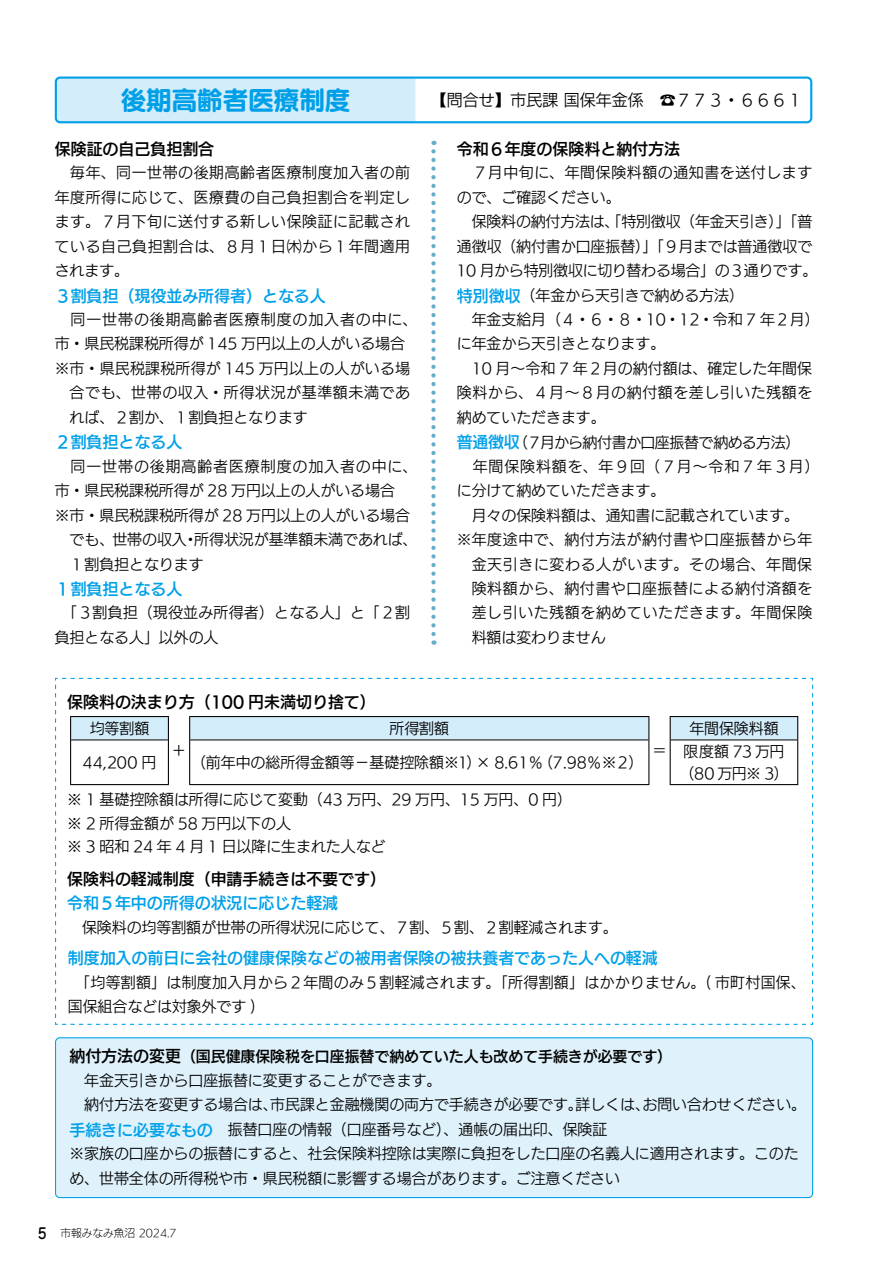
<style>
.page{position:relative;width:893px;height:1263px;background:#fff}
.page>*{position:absolute;margin:0;border:0;box-sizing:border-box;transform-origin:0 0}
.t1{font:25.5px "UD Marugo Large Pr 6 B";color:#00a0e9}
.t2{font:15.9px "UD Kakugo Large Pr 6 DB";color:#00a0e9}
.t3{font:15.9px "UD Kakugo Large Pr 6 DB";color:#000}
.t4{font:15.9px "UD Kakugo Large Pr 6 R";color:#000}
.t5{font:14.85px/24.5px "UD Kakugo Large Pr 6 R";color:#000}
.t6{font:14.85px/24.5px "UD Kakugo Large Pr 6 R";letter-spacing:.02em;color:#000}
.t7{font:14.85px "UD Kakugo Large Pr 6 R";letter-spacing:.045em;color:#000}
.t8{font:14.85px "UD Kakugo Large Pr 6 R";letter-spacing:.065em;color:#000}
.t9{font:14.85px "UD Kakugo Large Pr 6 R";letter-spacing:.04em;color:#000}
.t10{font:14.85px "UD Kakugo Large Pr 6 DB";color:#000}
.t11{font:14.85px "UD Kakugo Large Pr 6 R";letter-spacing:-.035em;color:#000}
.t12{font:10.65px "UD Kakugo Large Pr 6 L";color:#000}
.s1{font-family:"UD Kakugo Large Pr 6 DB";font-size:15.9px;color:#00a0e9}
.s2{font-size:15.9px}
.s3{font-family:"Jun 34 Pro";font-weight:500;font-size:14.85px}
</style>
<div class="page">
<svg style="left:55px;top:677px;width:759px;height:348px"></svg>
<div style="left:56px;top:1038px;width:757px;height:159px;background:#dff2fc;border-radius:4px"></div>
<div style="left:55px;top:1037px;width:758px;height:161px;border:1px solid #00a0e9;border-radius:4px"></div>
<div style="left:58px;top:80px;width:357px;height:40px;background:#d3edfb"></div>
<div style="left:55px;top:77px;width:757px;height:46px;border:2px solid #00a0e9;border-radius:4px"></div>
<svg style="left:70px;top:716px;width:728px;height:24px"></svg>
<hr style="left:70px;top:740px;width:1px;height:44px;background:#000">
<hr style="left:168px;top:740px;width:1px;height:44px;background:#000">
<hr style="left:189px;top:740px;width:1px;height:44px;background:#000">
<hr style="left:648px;top:740px;width:1px;height:44px;background:#000">
<hr style="left:670px;top:740px;width:1px;height:44px;background:#000">
<hr style="left:797px;top:740px;width:1px;height:44px;background:#000">
<hr style="left:70px;top:784px;width:99px;height:1px;background:#000">
<hr style="left:189px;top:784px;width:460px;height:1px;background:#000">
<hr style="left:670px;top:784px;width:128px;height:1px;background:#000">
<hr style="left:71px;top:740px;width:97px;height:1px;background:#000">
<hr style="left:190px;top:740px;width:458px;height:1px;background:#000">
<hr style="left:671px;top:740px;width:126px;height:1px;background:#000">
<svg style="left:431px;top:141px;width:5px;height:493px"></svg>
<h1 class="t1" style="left:121px;top:86px;width:231px">後期高齢者医療制度</h1>
<p class="t4" style="left:431px;top:91px;width:374px">【問合せ】市民課 国保年金係　☎７７３・６６６１</p>
<p class="t3" style="left:55px;top:140px;width:161px">保険証の自己負担割合</p>
<p class="t5" style="left:55px;top:161px;width:357px;text-align:justify">　毎年、同一世帯の後期高齢者医療制度加入者の前年度所得に応じて、医療費の自己負担割合を判定します。７月下旬に送付する新しい保険証に記載されている自己負担割合は、８月１日㈭から１年間適用されます。</p>
<p class="t2" style="left:55px;top:287px;width:273px">３割負担（現役並み所得者）となる人</p>
<p class="t8" style="left:55px;top:311px;width:364px">　同一世帯の後期高齢者医療制度の加入者の中に、</p>
<p class="t5" style="left:55px;top:332px;width:352px">市・県民税課税所得が 145 万円以上の人がいる場合</p>
<p class="t6" style="left:55px;top:357px;width:357px">※市・県民税課税所得が 145 万円以上の人がいる場</p>
<p class="t7" style="left:70px;top:385px;width:342px">合でも、世帯の収入・所得状況が基準額未満であ</p>
<p class="t5" style="left:70px;top:405px;width:240px">れば、２割か、１割負担となります</p>
<p class="t2" style="left:55px;top:433px;width:129px">２割負担となる人</p>
<p class="t8" style="left:55px;top:458px;width:364px">　同一世帯の後期高齢者医療制度の加入者の中に、</p>
<p class="t5" style="left:55px;top:479px;width:342px">市・県民税課税所得が 28 万円以上の人がいる場合</p>
<p class="t5" style="left:55px;top:503px;width:357px">※市・県民税課税所得が 28 万円以上の人がいる場合</p>
<p class="t5" style="left:70px;top:528px;width:349px">でも、世帯の収入・所得状況が基準額未満であれば、</p>
<p class="t5" style="left:70px;top:552px;width:135px">１割負担となります</p>
<p class="t2" style="left:55px;top:580px;width:129px">１割負担となる人</p>
<p class="t6" style="left:55px;top:601px;width:357px">　「３割負担（現役並み所得者）となる人」と「２割負担となる人」以外の人</p>
<p class="t3" style="left:457px;top:140px;width:225px">令和６年度の保険料と納付方法</p>
<p class="t9" style="left:457px;top:164px;width:357px">　７月中旬に、年間保険料額の通知書を送付します</p>
<p class="t5" style="left:457px;top:185px;width:165px">ので、ご確認ください。</p>
<p class="t5" style="left:457px;top:210px;width:357px">　保険料の納付方法は、「特別徴収（年金天引き）」「普</p>
<p class="t5" style="left:457px;top:234px;width:357px">通徴収（納付書か口座振替）」「９月までは普通徴収で</p>
<p class="t5" style="left:457px;top:259px;width:362px">10 月から特別徴収に切り替わる場合」の３通りです。</p>
<p class="t5" style="left:457px;top:284px;width:289px"><span class="s1">特別徴収</span>（年金から天引きで納める方法）</p>
<p class="t5" style="left:457px;top:308px;width:364px">　年金支給月（４・６・８・10・12・令和 7 年２月）</p>
<p class="t5" style="left:457px;top:332px;width:210px">に年金から天引きとなります。</p>
<p class="t5" style="left:457px;top:357px;width:357px">　10 月～令和 7 年２月の納付額は、確定した年間保</p>
<p class="t9" style="left:457px;top:385px;width:357px">険料から、４月～８月の納付額を差し引いた残額を</p>
<p class="t5" style="left:457px;top:405px;width:150px">納めていただきます。</p>
<p class="t11" style="left:457px;top:434px;width:345px"><span class="s1">普通徴収</span>（７月から納付書か口座振替で納める方法）</p>
<p class="t8" style="left:457px;top:458px;width:364px">　年間保険料額を、年９回（７月～令和 7 年３月）</p>
<p class="t5" style="left:457px;top:479px;width:210px">に分けて納めていただきます。</p>
<p class="t5" style="left:457px;top:503px;width:344px">　月々の保険料額は、通知書に記載されています。</p>
<p class="t7" style="left:457px;top:531px;width:357px">※年度途中で、納付方法が納付書や口座振替から年</p>
<p class="t7" style="left:472px;top:556px;width:342px">金天引きに変わる人がいます。その場合、年間保</p>
<p class="t7" style="left:472px;top:580px;width:342px">険料額から、納付書や口座振替による納付済額を</p>
<p class="t7" style="left:472px;top:605px;width:342px">差し引いた残額を納めていただきます。年間保険</p>
<p class="t5" style="left:472px;top:625px;width:135px">料額は変わりません</p>
<p class="t3" style="left:67px;top:693px;width:310px">保険料の決まり方（100 円未満切り捨て）</p>
<p class="t5" style="left:90px;top:716px;width:61px">均等割額</p>
<p class="t5" style="left:390px;top:716px;width:61px">所得割額</p>
<p class="t5" style="left:689px;top:716px;width:91px">年間保険料額</p>
<p class="t5" style="left:83px;top:750px;width:75px">44,200 円</p>
<p class="t5" style="left:191px;top:750px;width:454px">（前年中の総所得金額等－基礎控除額※１）× 8.61％（7.98％※２）</p>
<p class="t5" style="left:679px;top:741px;width:111px;line-height:21.3px">限度額 73 万円（80 万円※ 3）</p>
<p class="t5" style="left:172px;top:739px;width:16px">＋</p>
<p class="t5" style="left:652px;top:739px;width:16px">＝</p>
<p class="t5" style="left:67px;top:788px;width:506px;line-height:23.4px">※ 1 基礎控除額は所得に応じて変動（43 万円、29 万円、15 万円、0 円）※ 2 所得金額が 58 万円以下の人<br>※ 3 昭和 24 年 4 月 1 日以降に生まれた人など</p>
<p class="t3" style="left:67px;top:870px;width:320px">保険料の軽減制度（申請手続きは不要です）</p>
<p class="t2" style="left:67px;top:894px;width:273px">令和５年中の所得の状況に応じた軽減</p>
<p class="t5" style="left:67px;top:915px;width:552px">　保険料の均等割額が世帯の所得状況に応じて、７割、５割、２割軽減されます。</p>
<p class="t2" style="left:68px;top:949px;width:591px">制度加入の前日に会社の健康保険などの被用者保険の被扶養者であった人への軽減</p>
<p class="t6" style="left:68px;top:970px;width:739px">　「均等割額」は制度加入月から２年間のみ５割軽減されます。「所得割額」はかかりません。( 市町村国保、国保組合などは対象外です )</p>
<p class="t10" style="left:69px;top:1048px;width:604px"><span class="s2">納付方法の変更</span>（国民健康保険税を口座振替で納めていた人も改めて手続きが必要です）</p>
<p class="t5" style="left:69px;top:1068px;width:738px">　年金天引きから口座振替に変更することができます。<br>　納付方法を変更する場合は、市民課と金融機関の両方で手続きが必要です。詳しくは、お問い合わせください。<span class="s1">手続きに必要なもの</span> 振替口座の情報（口座番号など）、通帳の届出印、保険証<br>※家族の口座からの振替にすると、社会保険料控除は実際に負担をした口座の名義人に適用されます。このため、世帯全体の所得税や市・県民税額に影響する場合があります。ご注意ください</p>
<p class="t12" style="left:38px;top:1227px;width:140px"><span class="s3">5</span> 市報みなみ魚沼 2024.7</p>
</div>
